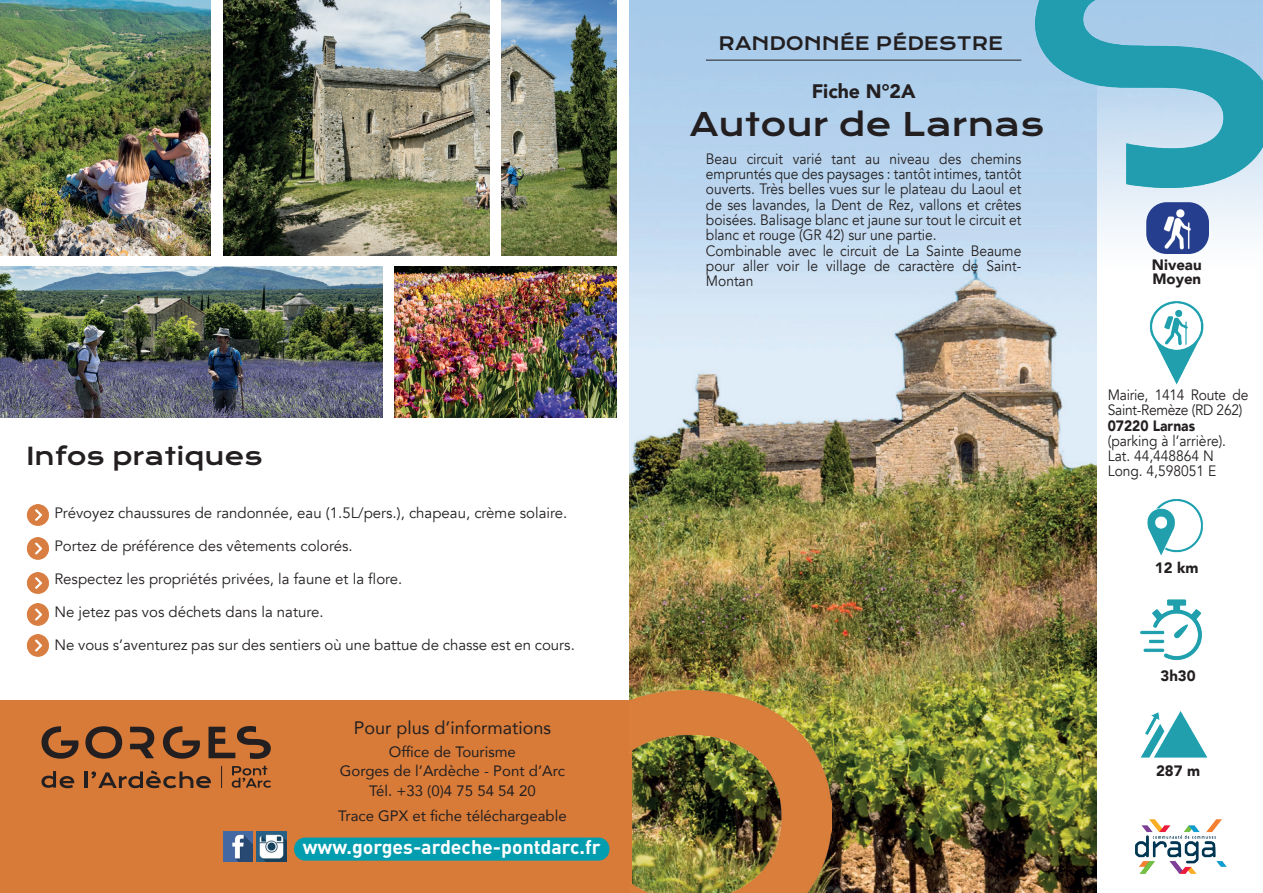
<style>
.page{position:relative;width:1263px;height:893px;background:#fff}
.page>*{position:absolute;margin:0;border:0;box-sizing:border-box;transform-origin:0 0}
.t1{font:31.5px "Krona One";color:#231f20}
.t2{font:24px "Krona One";color:#231f20}
.t3{font:700 19.5px "DIN Pro";color:#fff}
.t4{font:900 19.5px "Avenir";color:#231f20}
.t5{font:18px "Avenir";color:#231f20}
.t6{font:18px "Krona One";color:#231f20}
.t7{font:15px/15.3px "Avenir";color:#231f20;scale:.92 1}
.t8{font:15px "Avenir";color:#231f20}
.t9{font:15px/19.5px "Avenir";color:#231f20;text-align:center}
.t10{font:15px/15.3px "Avenir";letter-spacing:-.02em;color:#231f20;scale:.92 1}
.t11{font:900 15px "Avenir";color:#231f20}
.t12{font:900 15px "Avenir";color:#231f20;scale:.92 1}
</style>
<div class="page">
<img style="left:629px;top:0;width:468px;height:893px">
<div style="left:1146px;top:202px;width:63px;height:52px;background:#253f8e;border-radius:20px"></div>
<img style="left:1155px;top:205px;width:42px;height:49px">
<img style="left:27px;top:504px;width:22px;height:22px">
<img style="left:27px;top:538px;width:22px;height:22px">
<img style="left:27px;top:572px;width:22px;height:22px">
<img style="left:27px;top:603px;width:22px;height:22px">
<img style="left:27px;top:634px;width:22px;height:22px">
<img style="left:1149px;top:301px;width:55px;height:84px">
<img style="left:1147px;top:499px;width:56px;height:57px">
<img style="left:1140px;top:599px;width:62px;height:61px">
<img style="left:1140px;top:711px;width:68px;height:47px">
<img style="left:1135px;top:819px;width:92px;height:55px">
<img style="left:223px;top:0;width:266px;height:256px">
<img style="left:1158px;top:306px;width:32px;height:44px">
<div style="left:0;top:701px;width:631px;height:192px;background:#d87b39"></div>
<svg style="left:232px;top:766px;width:39px;height:22px"></svg>
<svg style="left:221px;top:766px;width:1px;height:22px"></svg>
<svg style="left:41px;top:771px;width:33px;height:17px"></svg>
<hr style="left:84px;top:771px;width:3px;height:17px;background:#231f20">
<svg style="left:91px;top:770px;width:120px;height:18px"></svg>
<svg style="left:41px;top:726px;width:38px;height:33px"></svg>
<svg style="left:163px;top:726px;width:37px;height:33px"></svg>
<svg style="left:130px;top:727px;width:24px;height:31px"></svg>
<svg style="left:85px;top:726px;width:37px;height:33px"></svg>
<svg style="left:209px;top:726px;width:62px;height:33px"></svg>
<img style="left:223px;top:831px;width:30px;height:30px">
<img style="left:257px;top:831px;width:29px;height:30px">
<img style="left:1036px;top:0;width:227px;height:187px">
<hr style="left:706px;top:60px;width:315px;height:1px;background:#231f20">
<img style="left:629px;top:691px;width:202px;height:202px">
<img style="left:501px;top:0;width:115px;height:256px">
<img style="left:0;top:0;width:211px;height:255px">
<img style="left:0;top:267px;width:383px;height:151px">
<img style="left:394px;top:267px;width:222px;height:151px">
<div style="left:294px;top:837px;width:315px;height:24px;background:#029dae;border-radius:11px"></div>
<h2 class="t2" style="left:27px;top:441px;width:238px">Infos pratiques</h2>
<p class="t8" style="left:54px;top:504px;width:514px">Prévoyez chaussures de randonnée, eau (1.5L/pers.), chapeau, crème solaire.</p>
<p class="t8" style="left:54px;top:537px;width:300px">Portez de préférence des vêtements colorés.</p>
<p class="t8" style="left:54px;top:570px;width:350px">Respectez les propriétés privées, la faune et la flore.</p>
<p class="t8" style="left:54px;top:603px;width:271px">Ne jetez pas vos déchets dans la nature.</p>
<p class="t8" style="left:54px;top:636px;width:522px">Ne vous s’aventurez pas sur des sentiers où une battue de chasse est en cours.</p>
<p class="t5" style="left:354px;top:714px;width:199px">Pour plus d’informations</p>
<p class="t9" style="left:340px;top:741px;width:227px">Office de Tourisme<br>Gorges de l’Ardèche - Pont d’Arc<br>Tél. +33 (0)4 75 54 54 20</p>
<p class="t9" style="left:338px;top:806px;width:230px">Trace GPX et fiche téléchargeable</p>
<h3 class="t3" style="left:303px;top:831px;width:299px">www.gorges-ardeche-pontdarc.fr</h3>
<p class="t6" style="left:719px;top:32px;width:286px">RANDONNÉE PÉDESTRE</p>
<h3 class="t4" style="left:812px;top:74px;width:105px">Fiche N°2A</h3>
<h1 class="t1" style="left:690px;top:105px;width:356px">Autour de Larnas</h1>
<p class="t7" style="left:706px;top:151px;width:344px">Beau circuit varié tant au niveau des chemins empruntés que des paysages : tantôt intimes, tantôt ouverts. Très belles vues sur le plateau du Laoul et de ses lavandes, la Dent de Rez, vallons et crêtes boisées. Balisage blanc et jaune sur tout le circuit et blanc et rouge (GR 42) sur une partie.<br>Combinable avec le circuit de La Sainte Beaume pour aller voir le village de caractère de Saint-Montan</p>
<p class="t11" style="left:1152px;top:252px;width:51px">Niveau</p>
<p class="t11" style="left:1152px;top:266px;width:50px">Moyen</p>
<p class="t10" style="left:1108px;top:387px;width:154px">Mairie, 1414 Route de<br>Saint-Remèze (RD 262)</p>
<p class="t12" style="left:1108px;top:412px;width:96px">07220 Larnas</p>
<p class="t7" style="left:1108px;top:433px;width:130px">(parking à l’arrière).<br>Lat. 44,448864 N<br>Long. 4,598051 E</p>
<p class="t11" style="left:1155px;top:555px;width:45px">12 km</p>
<p class="t11" style="left:1160px;top:663px;width:37px">3h30</p>
<p class="t11" style="left:1156px;top:758px;width:46px">287 m</p>
</div>
